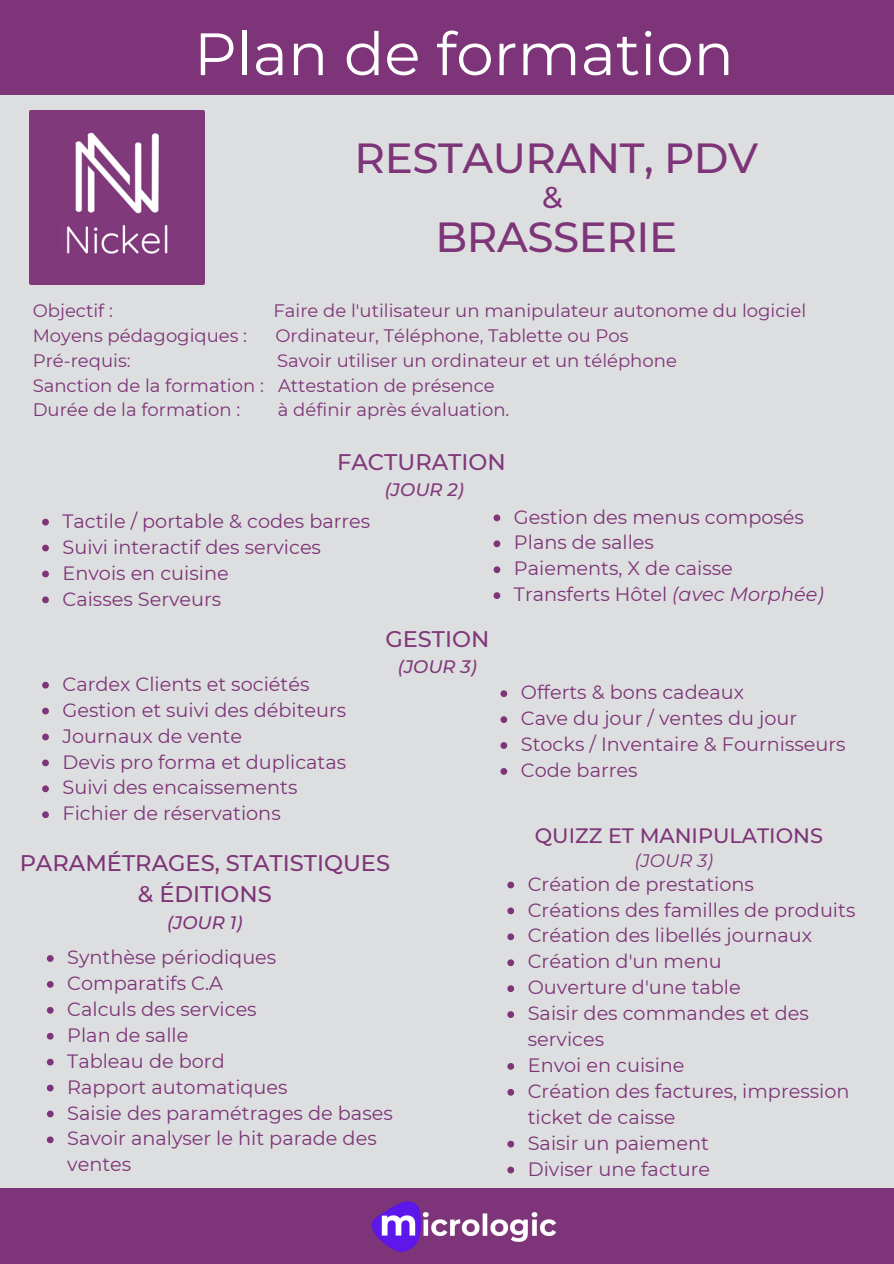
<style>
.page{position:relative;width:894px;height:1264px;background:#fff}
.page>*{position:absolute;margin:0;border:0;box-sizing:border-box;transform-origin:0 0}
.t1{font:59.55px "Montserrat";color:#fff}
.t2{font:500 42px "Montserrat";letter-spacing:-.01em;color:#7d3478}
.t3{font:500 29.85px "Montserrat";color:#7d3478}
.t4{font:500 22.5px/31.5px "Montserrat";color:#7d3478;text-align:center}
.t5{font:500 22.5px "Montserrat";color:#80397b}
.t6{font:500 20.7px "Montserrat";color:#7d3478}
.t7{font:19.2px/26px "Montserrat";color:#7d3478}
.t8{font:18px "Montserrat";color:#7d3478}
.t9{font:italic 500 18px "Montserrat";color:#80397b}
.t10{font:italic 500 18px "Montserrat";color:#7d3478}
.t11{font:italic 18px "Montserrat";color:#7d3478}
.s1{font-style:italic}
</style>
<div class="page">
<div style="left:0;top:0;width:893px;height:1263px;background:#dddedf"></div>
<div style="left:0;top:1188px;width:299px;height:75px;background:#7d3478"></div>
<div style="left:595px;top:1188px;width:298px;height:75px;background:#7d3478"></div>
<div style="left:298px;top:1188px;width:298px;height:75px;background:#7d3478"></div>
<div style="left:0;top:0;width:298px;height:95px;background:#7d3478"></div>
<div style="left:605px;top:0;width:288px;height:95px;background:#7d3478"></div>
<div style="left:297px;top:0;width:310px;height:95px;background:#7d3478"></div>
<img style="left:371px;top:1201px;width:185px;height:51px">
<img style="left:30px;top:110px;width:174px;height:175px">
<svg style="left:42px;top:519px;width:7px;height:6px"></svg>
<svg style="left:42px;top:544px;width:7px;height:7px"></svg>
<svg style="left:42px;top:570px;width:7px;height:7px"></svg>
<svg style="left:42px;top:596px;width:7px;height:7px"></svg>
<svg style="left:42px;top:681px;width:7px;height:7px"></svg>
<svg style="left:42px;top:707px;width:7px;height:7px"></svg>
<svg style="left:42px;top:733px;width:7px;height:7px"></svg>
<svg style="left:42px;top:759px;width:7px;height:7px"></svg>
<svg style="left:42px;top:785px;width:7px;height:7px"></svg>
<svg style="left:42px;top:811px;width:7px;height:7px"></svg>
<svg style="left:47px;top:955px;width:7px;height:6px"></svg>
<svg style="left:47px;top:981px;width:7px;height:6px"></svg>
<svg style="left:47px;top:1007px;width:7px;height:6px"></svg>
<svg style="left:47px;top:1032px;width:7px;height:7px"></svg>
<svg style="left:47px;top:1058px;width:7px;height:7px"></svg>
<svg style="left:47px;top:1084px;width:7px;height:7px"></svg>
<svg style="left:47px;top:1110px;width:7px;height:7px"></svg>
<svg style="left:47px;top:1136px;width:7px;height:7px"></svg>
<svg style="left:493px;top:514px;width:7px;height:7px"></svg>
<svg style="left:493px;top:540px;width:7px;height:7px"></svg>
<svg style="left:493px;top:566px;width:7px;height:7px"></svg>
<svg style="left:493px;top:592px;width:7px;height:7px"></svg>
<svg style="left:500px;top:690px;width:7px;height:7px"></svg>
<svg style="left:500px;top:716px;width:7px;height:7px"></svg>
<svg style="left:500px;top:742px;width:7px;height:7px"></svg>
<svg style="left:500px;top:768px;width:7px;height:6px"></svg>
<svg style="left:507px;top:881px;width:7px;height:7px"></svg>
<svg style="left:507px;top:907px;width:7px;height:7px"></svg>
<svg style="left:507px;top:933px;width:7px;height:7px"></svg>
<svg style="left:507px;top:959px;width:7px;height:7px"></svg>
<svg style="left:507px;top:985px;width:7px;height:7px"></svg>
<svg style="left:507px;top:1011px;width:7px;height:6px"></svg>
<svg style="left:507px;top:1063px;width:7px;height:6px"></svg>
<svg style="left:507px;top:1089px;width:7px;height:6px"></svg>
<svg style="left:507px;top:1140px;width:7px;height:7px"></svg>
<svg style="left:507px;top:1166px;width:7px;height:7px"></svg>
<p class="t1" style="left:194px;top:17px;width:541px">Plan de formation</p>
<p class="t2" style="left:354px;top:133px;width:405px">RESTAURANT, PDV</p>
<p class="t3" style="left:542px;top:179px;width:22px">&amp;</p>
<p class="t2" style="left:435px;top:211px;width:243px">BRASSERIE</p>
<p class="t8" style="left:33px;top:300px;width:82px">Objectif :</p>
<p class="t8" style="left:273px;top:300px;width:534px">Faire de l'utilisateur un manipulateur autonome du logiciel</p>
<p class="t8" style="left:33px;top:324px;width:216px">Moyens pédagogiques :</p>
<p class="t8" style="left:275px;top:324px;width:354px">Ordinateur, Téléphone, Tablette ou Pos</p>
<p class="t8" style="left:33px;top:349px;width:99px">Pré-requis:</p>
<p class="t8" style="left:277px;top:349px;width:401px">Savoir utiliser un ordinateur et un téléphone</p>
<p class="t8" style="left:33px;top:374px;width:463px">Sanction de la formation : Attestation de présence</p>
<p class="t8" style="left:33px;top:399px;width:209px">Durée de la formation :</p>
<p class="t8" style="left:278px;top:399px;width:233px">à définir après évaluation.</p>
<p class="t5" style="left:337px;top:448px;width:170px">FACTURATION</p>
<p class="t9" style="left:385px;top:478px;width:81px">(JOUR 2)</p>
<p class="t7" style="left:62px;top:508px;width:309px">Tactile / portable &amp; codes barres</p>
<p class="t7" style="left:62px;top:534px;width:260px">Suivi interactif des services</p>
<p class="t7" style="left:62px;top:559px;width:168px">Envois en cuisine</p>
<p class="t7" style="left:62px;top:585px;width:160px">Caisses Serveurs</p>
<p class="t7" style="left:62px;top:671px;width:248px">Cardex Clients et sociétés</p>
<p class="t7" style="left:62px;top:697px;width:285px">Gestion et suivi des débiteurs</p>
<p class="t7" style="left:62px;top:722px;width:181px">Journaux de vente</p>
<p class="t7" style="left:62px;top:748px;width:285px">Devis pro forma et duplicatas</p>
<p class="t7" style="left:62px;top:774px;width:236px">Suivi des encaissements</p>
<p class="t7" style="left:62px;top:800px;width:220px">Fichier de réservations</p>
<p class="t5" style="left:385px;top:625px;width:105px">GESTION</p>
<p class="t9" style="left:398px;top:655px;width:81px">(JOUR 3)</p>
<p class="t4" style="left:20px;top:846px;width:372px">PARAMÉTRAGES, STATISTIQUES &amp; ÉDITIONS</p>
<p class="t10" style="left:167px;top:911px;width:77px">(JOUR 1)</p>
<p class="t7" style="left:67px;top:944px;width:210px">Synthèse périodiques</p>
<p class="t7" style="left:67px;top:970px;width:157px">Comparatifs C.A</p>
<p class="t7" style="left:67px;top:996px;width:191px">Calculs des services</p>
<p class="t7" style="left:67px;top:1021px;width:122px">Plan de salle</p>
<p class="t7" style="left:67px;top:1047px;width:159px">Tableau de bord</p>
<p class="t7" style="left:67px;top:1073px;width:222px">Rapport automatiques</p>
<p class="t7" style="left:67px;top:1099px;width:327px">Saisie des paramétrages de bases</p>
<p class="t7" style="left:67px;top:1125px;width:311px">Savoir analyser le hit parade des ventes</p>
<p class="t7" style="left:514px;top:503px;width:291px">Gestion des menus composés</p>
<p class="t7" style="left:514px;top:529px;width:141px">Plans de salles</p>
<p class="t7" style="left:514px;top:555px;width:220px">Paiements, X de caisse</p>
<p class="t7" style="left:514px;top:581px;width:311px">Transferts Hôtel <span class="s1">(avec Morphée)</span></p>
<p class="t7" style="left:520px;top:679px;width:224px">Offerts &amp; bons cadeaux</p>
<p class="t7" style="left:520px;top:705px;width:278px">Cave du jour / ventes du jour</p>
<p class="t7" style="left:520px;top:731px;width:326px">Stocks / Inventaire &amp; Fournisseurs</p>
<p class="t7" style="left:520px;top:757px;width:118px">Code barres</p>
<p class="t6" style="left:534px;top:822px;width:289px">QUIZZ ET MANIPULATIONS</p>
<p class="t11" style="left:634px;top:850px;width:80px">(JOUR 3)</p>
<p class="t7" style="left:527px;top:870px;width:228px">Création de prestations</p>
<p class="t7" style="left:527px;top:896px;width:329px">Créations des familles de produits</p>
<p class="t7" style="left:527px;top:922px;width:286px">Création des libellés journaux</p>
<p class="t7" style="left:527px;top:948px;width:195px">Création d'un menu</p>
<p class="t7" style="left:527px;top:974px;width:214px">Ouverture d'une table</p>
<p class="t7" style="left:527px;top:1000px;width:282px">Saisir des commandes et des services</p>
<p class="t7" style="left:527px;top:1052px;width:158px">Envoi en cuisine</p>
<p class="t7" style="left:527px;top:1078px;width:323px">Création des factures, impression ticket de caisse</p>
<p class="t7" style="left:527px;top:1129px;width:183px">Saisir un paiement</p>
<p class="t7" style="left:527px;top:1155px;width:184px">Diviser une facture</p>
</div>
